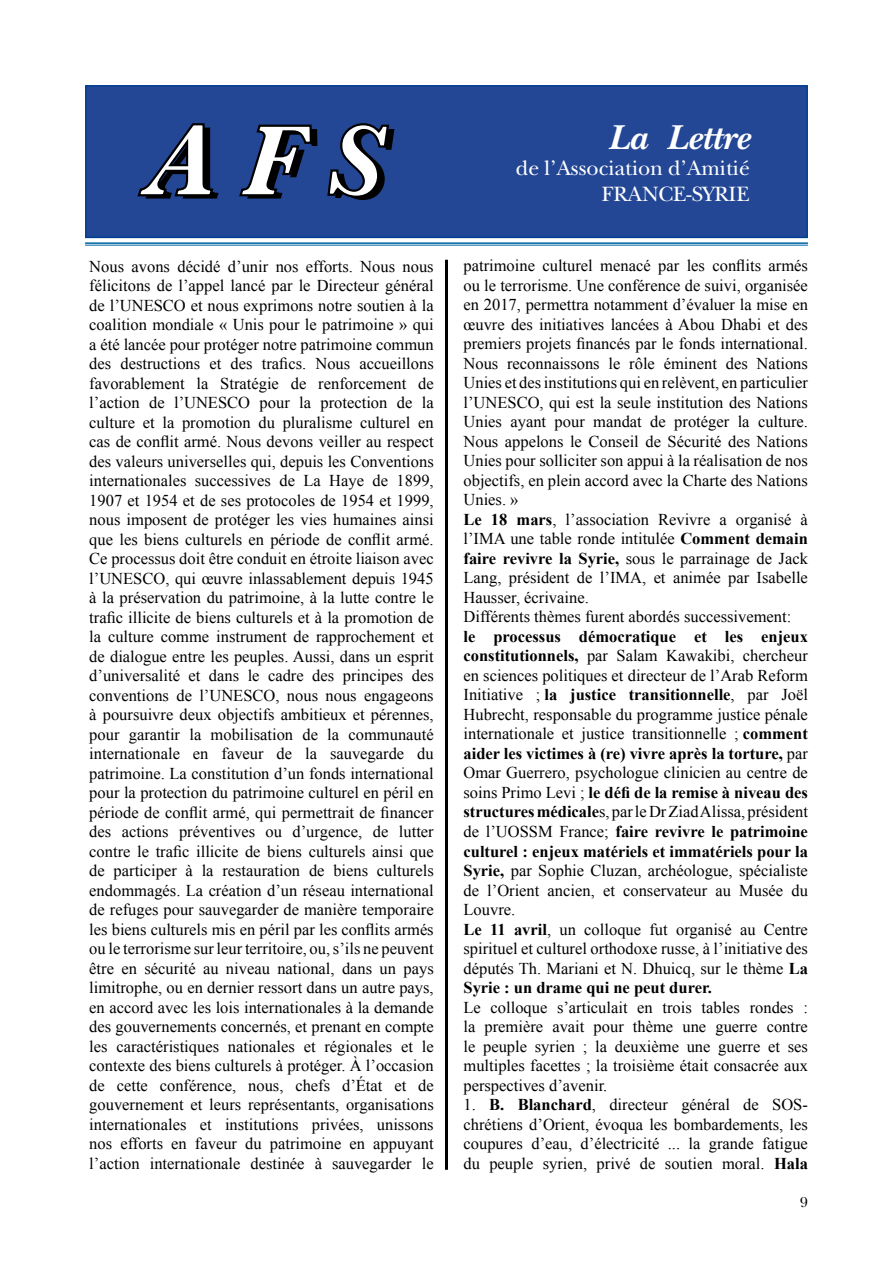
<style>
.page{position:relative;width:893px;height:1263px;background:#fff}
.page>*{position:absolute;margin:0;border:0;box-sizing:border-box;transform-origin:0 0}
.t1{font:italic 700 36px "New Baskerville";color:#fff}
.t2{font:21.6px/26px "New Baskerville";color:#fff;text-align:right}
.t3{font:16.5px/19.5px "Times New Roman";color:#000;text-align:justify}
.t4{font:15px "New Baskerville";color:#000}
.s1{font-weight:700}
</style>
<div class="page">
<div style="left:85px;top:85px;width:723px;height:153px;background:#244795;border:2px solid #003d90"></div>
<svg style="left:137px;top:123px;width:82px;height:76px"></svg>
<svg style="left:239px;top:124px;width:78px;height:75px"></svg>
<svg style="left:327px;top:123px;width:67px;height:77px"></svg>
<hr style="left:85px;top:242px;width:723px;height:2px;background:#0066a4">
<hr style="left:85px;top:245px;width:723px;height:1px;background:#0066a4">
<hr style="left:445px;top:260px;width:3px;height:910px;background:#000">
<h1 class="t1" style="left:608px;top:116px;width:143px">La Lettre</h1>
<h2 class="t2" style="left:516px;top:155px;width:235px">de l’Association d’Amitié<br>FRANCE-SYRIE</h2>
<p class="t3" style="left:89px;top:256px;width:346px">Nous avons décidé d’unir nos efforts. Nous nous félicitons de l’appel lancé par le Directeur général de l’UNESCO et nous exprimons notre soutien à la coalition mondiale « Unis pour le patrimoine » qui a été lancée pour protéger notre patrimoine commun des destructions et des trafics. Nous accueillons favorablement la Stratégie de renforcement de l’action de l’UNESCO pour la protection de la culture et la promotion du pluralisme culturel en cas de conflit armé. Nous devons veiller au respect des valeurs universelles qui, depuis les Conventions internationales successives de La Haye de 1899, 1907 et 1954 et de ses protocoles de 1954 et 1999, nous imposent de protéger les vies humaines ainsi que les biens culturels en période de conflit armé.<br>Ce processus doit être conduit en étroite liaison avec l’UNESCO, qui œuvre inlassablement depuis 1945 à la préservation du patrimoine, à la lutte contre le trafic illicite de biens culturels et à la promotion de la culture comme instrument de rapprochement et de dialogue entre les peuples. Aussi, dans un esprit d’universalité et dans le cadre des principes des conventions de l’UNESCO, nous nous engageons à poursuivre deux objectifs ambitieux et pérennes, pour garantir la mobilisation de la communauté internationale en faveur de la sauvegarde du patrimoine. La constitution d’un fonds international pour la protection du patrimoine culturel en péril en période de conflit armé, qui permettrait de financer des actions préventives ou d’urgence, de lutter contre le trafic illicite de biens culturels ainsi que de participer à la restauration de biens culturels endommagés. La création d’un réseau international de refuges pour sauvegarder de manière temporaire les biens culturels mis en péril par les conflits armés ou le terrorisme sur leur territoire, ou, s’ils ne peuvent être en sécurité au niveau national, dans un pays limitrophe, ou en dernier ressort dans un autre pays, en accord avec les lois internationales à la demande des gouvernements concernés, et prenant en compte les caractéristiques nationales et régionales et le contexte des biens culturels à protéger. À l’occasion de cette conférence, nous, chefs d’État et de gouvernement et leurs représentants, organisations internationales et institutions privées, unissons nos efforts en faveur du patrimoine en appuyant l’action internationale destinée à sauvegarder le</p>
<p class="t3" style="left:463px;top:256px;width:346px;text-align:left">patrimoine culturel menacé par les conflits armés ou le terrorisme. Une conférence de suivi, organisée en 2017, permettra notamment d’évaluer la mise en œuvre des initiatives lancées à Abou Dhabi et des premiers projets financés par le fonds international.<br>Nous reconnaissons le rôle éminent des Nations Unies et des institutions qui en relèvent, en particulier l’UNESCO, qui est la seule institution des Nations Unies ayant pour mandat de protéger la culture.<br>Nous appelons le Conseil de Sécurité des Nations Unies pour solliciter son appui à la réalisation de nos objectifs, en plein accord avec la Charte des Nations Unies. »<br><span class="s1">Le 18 mars</span>, l’association Revivre a organisé à l’IMA une table ronde intitulée <span class="s1">Comment demain faire revivre la Syrie,</span> sous le parrainage de Jack Lang, président de l’IMA, et animée par Isabelle Hausser, écrivaine.<br>Différents thèmes furent abordés successivement:</p>
<p class="t3" style="left:463px;top:627px;width:346px;text-align:left"><span class="s1">le processus démocratique et les enjeux constitutionnels,</span> par Salam Kawakibi, chercheur en sciences politiques et directeur de l’Arab Reform Initiative ; <span class="s1">la justice transitionnelle</span>, par Joël Hubrecht, responsable du programme justice pénale internationale et justice transitionnelle ; <span class="s1">comment aider les victimes à (re) vivre après la torture,</span> par Omar Guerrero, psychologue clinicien au centre de soins Primo Levi ; <span class="s1">le défi de la remise à niveau des structures médicale</span>s, par le Dr Ziad Alissa, président de l’UOSSM France; <span class="s1">faire revivre le patrimoine culturel : enjeux matériels et immatériels pour la Syrie,</span> par Sophie Cluzan, archéologue, spécialiste de l’Orient ancien, et conservateur au Musée du Louvre.<br><span class="s1">Le 11 avril</span>, un colloque fut organisé au Centre spirituel et culturel orthodoxe russe, à l’initiative des députés Th. Mariani et N. Dhuicq, sur le thème <span class="s1">La Syrie : un drame qui ne peut durer.</span></p>
<p class="t3" style="left:463px;top:997px;width:346px">Le colloque s’articulait en trois tables rondes : la première avait pour thème une guerre contre le peuple syrien ; la deuxième une guerre et ses multiples facettes ; la troisième était consacrée aux perspectives d’avenir.</p>
<p class="t3" style="left:463px;top:1095px;width:346px">1. <span class="s1">B. Blanchard</span>, directeur général de SOS&shy;chrétiens d’Orient, évoqua les bombardements, les coupures d’eau, d’électricité ... la grande fatigue du peuple syrien, privé de soutien moral. <span class="s1">Hala</span></p>
<p class="t4" style="left:800px;top:1194px;width:9px">9</p>
</div>
